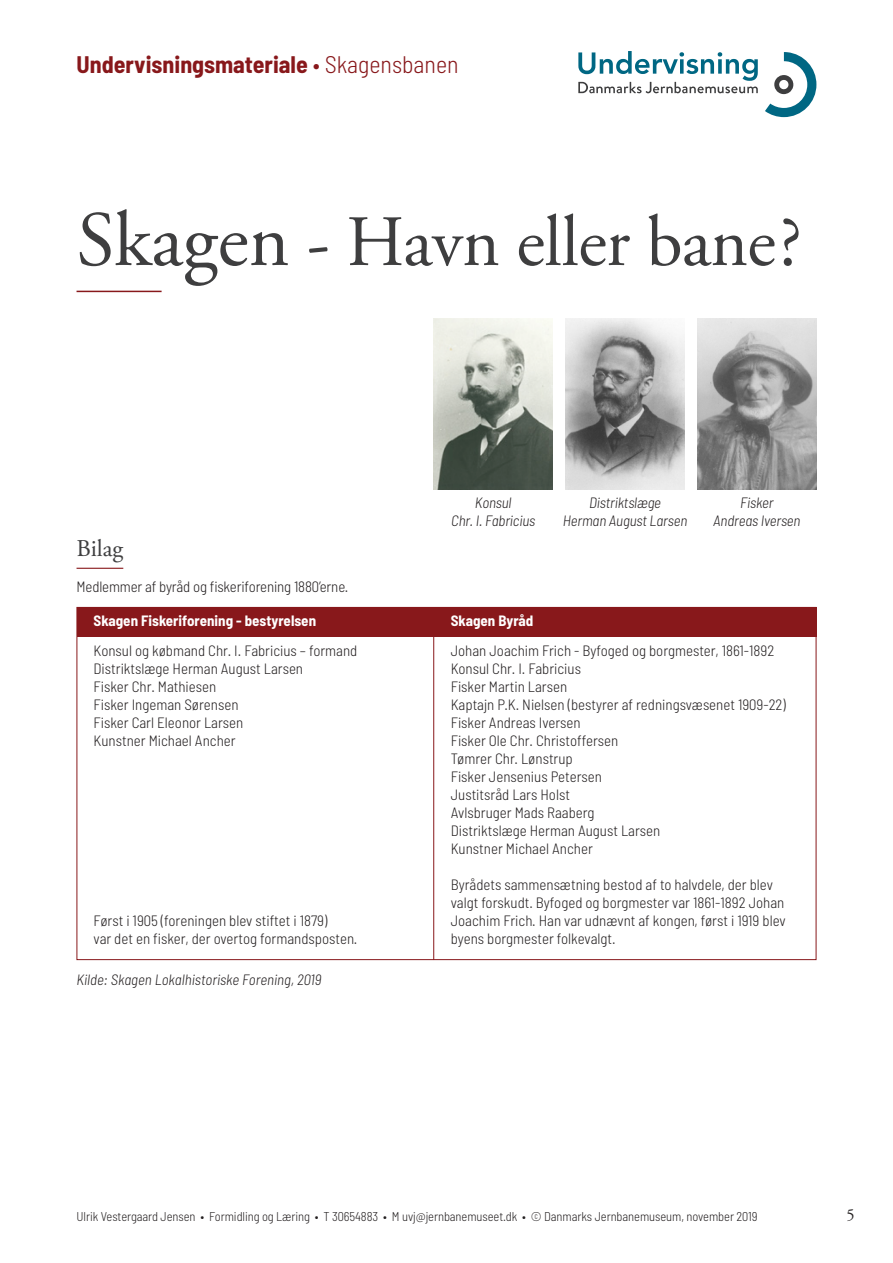
<style>
.page{position:relative;width:893px;height:1263px;background:#fff}
.page>*{position:absolute;margin:0;border:0;box-sizing:border-box;transform-origin:0 0}
.t1{font:72px "Adobe Garamond Pro";letter-spacing:-.01em;color:#3e3e3f}
.t2{font:700 semi-condensed 24px "Barlow";color:#88181b}
.t3{font:24px "Adobe Garamond Pro";color:#3e3e3f}
.t4{font:16.5px "Adobe Garamond Pro";color:#231f20}
.t5{font:300 semi-condensed 15px/18px "Barlow";color:#231f20;text-align:justify}
.t6{font:italic 300 semi-condensed 15px "Barlow";letter-spacing:-.01em;color:#231f20}
.t7{font:700 semi-condensed 15px "Barlow";color:#fff}
.t8{font:300 semi-condensed 12.75px "Barlow";letter-spacing:-.005em;color:#231f20}
.s1{font-weight:300}
.s2{font-size:78px}
</style>
<div class="page">
<svg style="left:765px;top:52px;width:51px;height:65px"></svg>
<svg style="left:578px;top:51px;width:180px;height:42px"></svg>
<hr style="left:77px;top:291px;width:85px;height:1px;background:#88181b">
<hr style="left:77px;top:568px;width:46px;height:1px;background:#88181b">
<div style="left:77px;top:607px;width:739px;height:30px;background:#88181b"></div>
<hr style="left:433px;top:607px;width:1px;height:353px;background:#88181b">
<img style="left:566px;top:319px;width:119px;height:170px">
<img style="left:434px;top:319px;width:119px;height:170px">
<img style="left:697px;top:319px;width:119px;height:170px">
<p class="t2" style="left:77px;top:49px;width:384px">Undervisningsmateriale <span class="s1">• Skagensbanen</span></p>
<p class="t1" style="left:77px;top:199px;width:727px"><span class="s2">Skagen</span> - Havn eller bane?</p>
<p class="t3" style="left:77px;top:534px;width:48px">Bilag</p>
<p class="t5" style="left:77px;top:577px;width:273px">Medlemmer af byråd og fiskeriforening 1880’erne.</p>
<p class="t7" style="left:94px;top:612px;width:224px">Skagen Fiskeriforening - bestyrelsen</p>
<p class="t5" style="left:94px;top:641px;width:265px">Konsul og købmand Chr. I. Fabricius – formand</p>
<p class="t5" style="left:94px;top:659px;width:211px">Distriktslæge Herman August Larsen</p>
<p class="t5" style="left:94px;top:677px;width:124px">Fisker Chr. Mathiesen</p>
<p class="t5" style="left:94px;top:695px;width:146px">Fisker Ingeman Sørensen</p>
<p class="t5" style="left:94px;top:713px;width:151px">Fisker Carl Eleonor Larsen</p>
<p class="t5" style="left:94px;top:731px;width:144px">Kunstner Michael Ancher</p>
<p class="t5" style="left:94px;top:911px;width:235px">Først i 1905 (foreningen blev stiftet i 1879)</p>
<p class="t5" style="left:94px;top:929px;width:265px">var det en fisker, der overtog formandsposten.</p>
<p class="t6" style="left:77px;top:970px;width:247px">Kilde: Skagen Lokalhistoriske Forening, 2019</p>
<p class="t6" style="left:475px;top:494px;width:38px">Konsul</p>
<p class="t6" style="left:451px;top:512px;width:85px">Chr. I. Fabricius</p>
<p class="t6" style="left:589px;top:494px;width:73px">Distriktslæge</p>
<p class="t6" style="left:563px;top:512px;width:126px">Herman August Larsen</p>
<p class="t6" style="left:740px;top:494px;width:35px">Fisker</p>
<p class="t6" style="left:713px;top:512px;width:89px">Andreas Iversen</p>
<p class="t7" style="left:451px;top:612px;width:84px">Skagen Byråd</p>
<p class="t5" style="left:451px;top:641px;width:325px">Johan Joachim Frich - Byfoged og borgmester, 1861-1892</p>
<p class="t5" style="left:451px;top:659px;width:132px">Konsul Chr. I. Fabricius</p>
<p class="t5" style="left:451px;top:677px;width:118px">Fisker Martin Larsen</p>
<p class="t5" style="left:451px;top:695px;width:337px">Kaptajn P.K. Nielsen (bestyrer af redningsvæsenet 1909-22)</p>
<p class="t5" style="left:451px;top:713px;width:131px">Fisker Andreas Iversen</p>
<p class="t5" style="left:451px;top:731px;width:169px">Fisker Ole Chr. Christoffersen</p>
<p class="t5" style="left:451px;top:749px;width:124px">Tømrer Chr. Lønstrup</p>
<p class="t5" style="left:451px;top:767px;width:153px">Fisker Jensenius Petersen</p>
<p class="t5" style="left:451px;top:785px;width:121px">Justitsråd Lars Holst</p>
<p class="t5" style="left:451px;top:803px;width:145px">Avlsbruger Mads Raaberg</p>
<p class="t5" style="left:451px;top:821px;width:211px">Distriktslæge Herman August Larsen</p>
<p class="t5" style="left:451px;top:839px;width:144px">Kunstner Michael Ancher</p>
<p class="t5" style="left:451px;top:875px;width:324px">Byrådets sammensætning bestod af to halvdele, der blev</p>
<p class="t5" style="left:451px;top:893px;width:337px">valgt forskudt. Byfoged og borgmester var 1861-1892 Johan Joachim Frich. Han var udnævnt af kongen, først i 1919 blev byens borgmester folkevalgt.</p>
<p class="t8" style="left:77px;top:1208px;width:682px">Ulrik Vestergaard Jensen • Formidling og Læring • T 30654883 • M uvj@jernbanemuseet.dk • © Danmarks Jernbanemuseum, november 2019</p>
<p class="t4" style="left:846px;top:1204px;width:10px">5</p>
</div>
